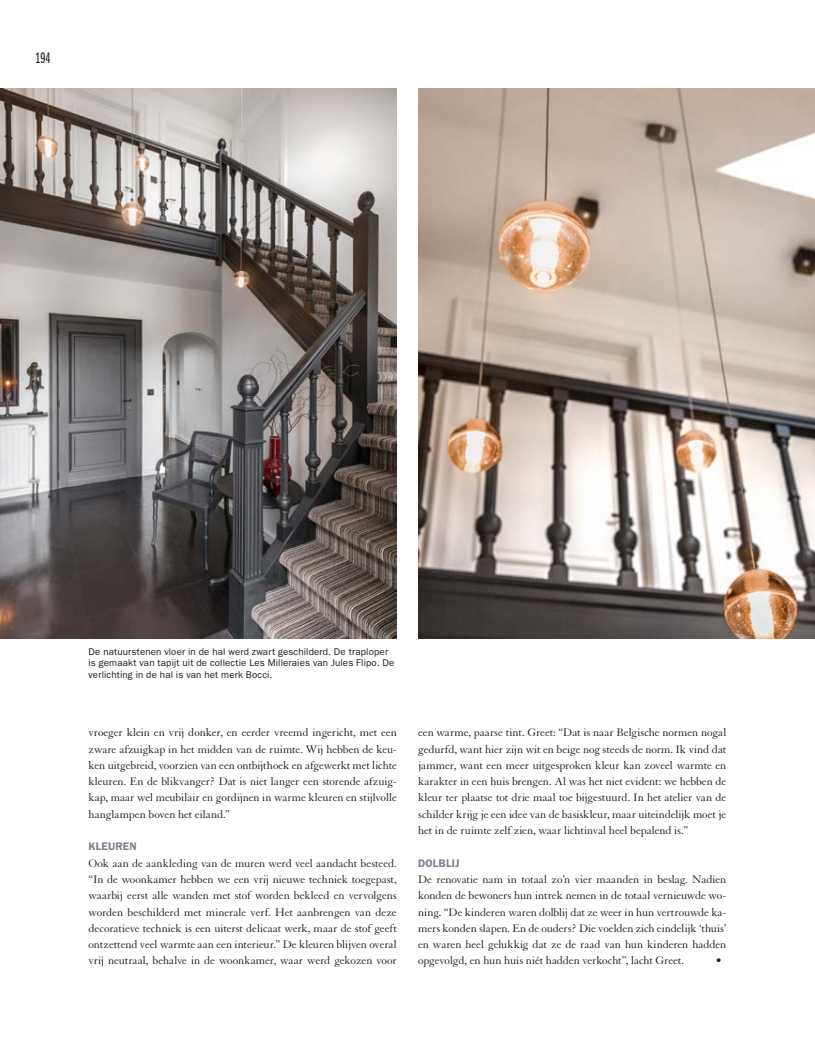
<style>
.page{position:relative;width:815px;height:1053px;background:#fff}
.page>*{position:absolute;margin:0;border:0;box-sizing:border-box;transform-origin:0 0}
.t1{font:15.75px "ITC Franklin Gothic Std Bk X Cp";color:#1a1a18}
.t2{font:11.88px/16.2px "Granjon LT Std";letter-spacing:-.01em;color:#1a1a18;text-align:justify}
.t3{font:600 11px "ITC Franklin Gothic Std";letter-spacing:.015em;color:#7d8190}
.t4{font:9.75px/11.2px "ITC Franklin Gothic Std";letter-spacing:.015em;color:#1a1a18}
</style>
<div class="page">
<img style="left:418px;top:89px;width:397px;height:549px">
<img style="left:0;top:89px;width:397px;height:549px">
<h1 class="t1" style="left:35px;top:49px;width:17px">194</h1>
<p class="t4" style="left:89px;top:646px;width:307px">De natuurstenen vloer in de hal werd zwart geschilderd. De traploper is gemaakt van tapijt uit de collectie Les Milleraies van Jules Flipo. De verlichting in de hal is van het merk Bocci.</p>
<p class="t2" style="left:89px;top:724px;width:310px">vroeger klein en vrij donker, en eerder vreemd ingericht, met een zware afzuigkap in het midden van de ruimte. Wij hebben de keu&shy;ken uitgebreid, voorzien van een ontbijthoek en afgewerkt met lichte kleuren. En de blikvanger? Dat is niet langer een storende afzuig&shy;kap, maar wel meubilair en gordijnen in warme kleuren en stijlvolle hanglampen boven het eiland.”</p>
<p class="t3" style="left:89px;top:840px;width:50px">KLEUREN</p>
<p class="t2" style="left:89px;top:855px;width:310px">Ook aan de aankleding van de muren werd veel aandacht besteed. “In de woonkamer hebben we een vrij nieuwe techniek toegepast, waarbij eerst alle wanden met stof worden bekleed en vervolgens worden beschilderd met minerale verf. Het aanbrengen van deze decoratieve techniek is een uiterst delicaat werk, maar de stof geeft ontzettend veel warmte aan een interieur.” De kleuren blijven overal vrij neutraal, behalve in de woonkamer, waar werd gekozen voor</p>
<p class="t2" style="left:418px;top:724px;width:310px">een warme, paarse tint. Greet: “Dat is naar Belgische normen nogal gedurfd, want hier zijn wit en beige nog steeds de norm. Ik vind dat jammer, want een meer uitgesproken kleur kan zoveel warmte en karakter in een huis brengen. Al was het niet evident: we hebben de kleur ter plaatse tot drie maal toe bijgestuurd. In het atelier van de schilder krijg je een idee van de basiskleur, maar uiteindelijk moet je het in de ruimte zelf zien, waar lichtinval heel bepalend is.”</p>
<p class="t3" style="left:418px;top:856px;width:43px">DOLBLIJ</p>
<p class="t2" style="left:418px;top:871px;width:310px">De renovatie nam in totaal zo’n vier maanden in beslag. Nadien konden de bewoners hun intrek nemen in de totaal vernieuwde wo&shy;ning. “De kinderen waren dolblij dat ze weer in hun vertrouwde ka&shy;mers konden slapen. En de ouders? Die voelden zich eindelijk ‘thuis’ en waren heel gelukkig dat ze de raad van hun kinderen hadden opgevolgd, en hun huis niét hadden verkocht”, lacht Greet.</p>
<p class="t2" style="left:716px;top:952px;width:7px">•</p>
</div>
